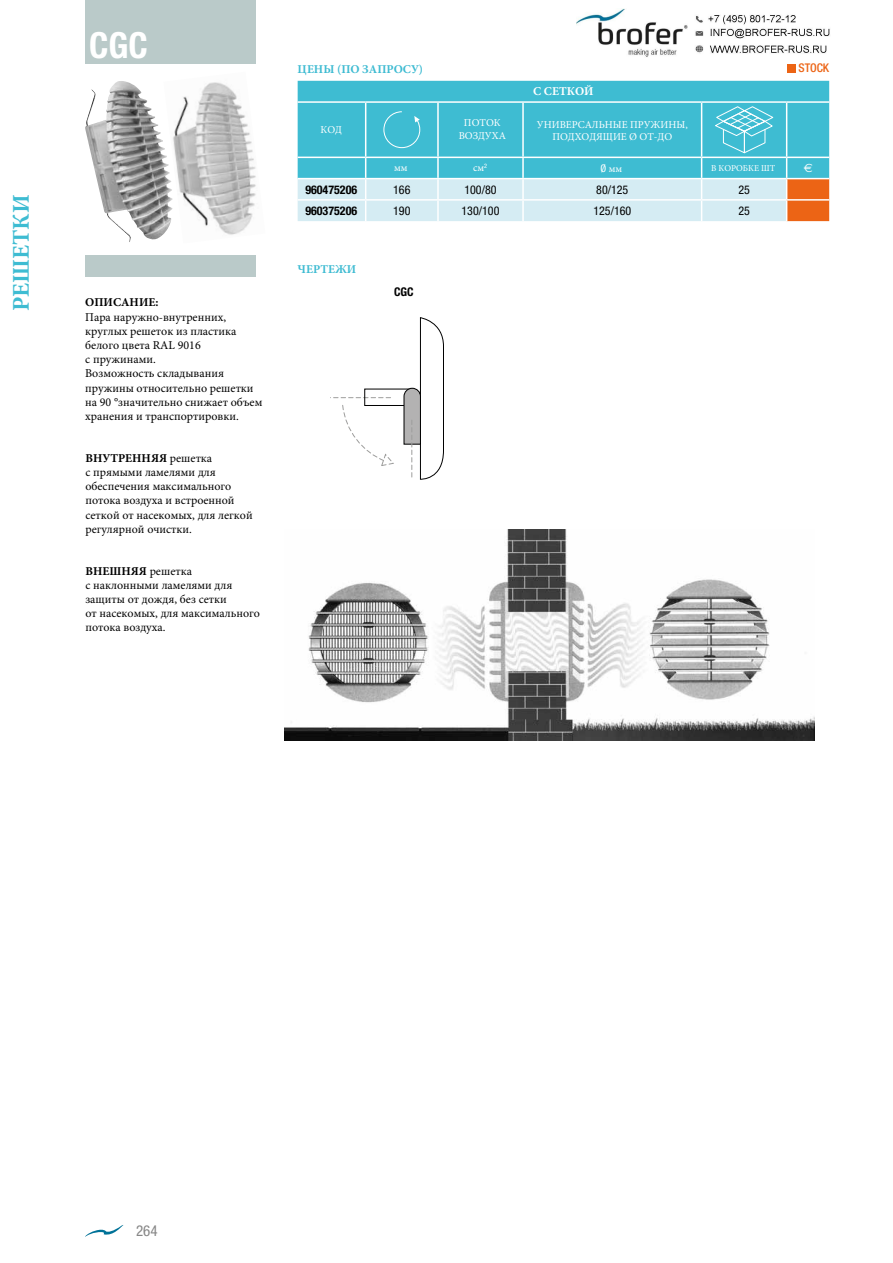
<style>
.page{position:relative;width:893px;height:1263px;background:#fff}
.page>*{position:absolute;margin:0;border:0;box-sizing:border-box;transform-origin:0 0}
.t1{font:700 condensed 36px "Helvetica Neue LT Std";color:#fff}
.t2{font:700 24px "Minion Pro";color:#3ebcd2}
.t3{font:condensed 15px "Helvetica Neue LT Std";color:#878787}
.t4{font:12px/14.1px "Minion Pro";color:#000}
.t5{font:condensed 12px "Helvetica Neue LT Std";color:#000}
.t6{font:700 12px "Minion Pro";color:#3ebbd2}
.t7{font:700 condensed 12px "Helvetica Neue LT Std";color:#000}
.t8{font:700 12px "Minion Pro";color:#000}
.t9{font:700 12px "Minion Pro";color:#fff}
.t10{font:500 condensed 12px "Helvetica Neue LT Std";color:#ec6415}
.t11{font:12px "Euro Sans";color:#fff}
.t12{font:10.5px/12.6px "Minion Pro";color:#fff;text-align:center}
.t13{font:9px "Minion Pro";color:#fff}
.s1{font-weight:700}
.s2{font-family:"Helvetica Neue LT Std";font-stretch:condensed}
</style>
<div class="page">
<svg style="left:85px;top:1225px;width:39px;height:12px"></svg>
<div style="left:85px;top:0;width:170px;height:64px;background:#bacac9"></div>
<div style="left:85px;top:255px;width:170px;height:21px;background:#bacac9"></div>
<img style="left:173px;top:82px;width:83px;height:153px">
<img style="left:85px;top:81px;width:88px;height:161px">
<svg style="left:330px;top:317px;width:114px;height:163px"></svg>
<img style="left:285px;top:529px;width:530px;height:212px">
<div style="left:298px;top:81px;width:531px;height:25px;background:#3ebcd2"></div>
<hr style="left:298px;top:101px;width:68px;height:2px;background:#fff">
<hr style="left:366px;top:101px;width:72px;height:2px;background:#fff">
<hr style="left:365px;top:103px;width:1px;height:54px;background:#fff">
<hr style="left:438px;top:101px;width:85px;height:2px;background:#fff">
<hr style="left:437px;top:103px;width:2px;height:54px;background:#fff">
<hr style="left:523px;top:101px;width:179px;height:2px;background:#fff">
<hr style="left:522px;top:103px;width:2px;height:54px;background:#fff">
<hr style="left:702px;top:101px;width:85px;height:2px;background:#fff">
<hr style="left:701px;top:103px;width:1px;height:54px;background:#fff">
<hr style="left:787px;top:101px;width:42px;height:2px;background:#fff">
<hr style="left:786px;top:103px;width:1px;height:54px;background:#fff">
<svg style="left:298px;top:106px;width:531px;height:115px;background:#7dccd9"></svg>
<div style="left:787px;top:64px;width:9px;height:8px;background:#ec6415"></div>
<img style="left:577px;top:8px;width:253px;height:49px">
<h2 class="t2" style="left:4px;top:311px;width:118px;rotate:-90deg">РЕШЕТКИ</h2>
<h1 class="t1" style="left:89px;top:23px;width:60px">CGC</h1>
<p class="t8" style="left:85px;top:294px;width:75px">ОПИСАНИЕ:</p>
<p class="t4" style="left:85px;top:310px;width:179px">Пара наружно-внутренних, круглых решеток из пластика белого цвета RAL 9016<br>с пружинами.<br>Возможность складывания пружины относительно решетки на 90 °значительно снижает объем хранения и транспортировки.</p>
<p class="t4" style="left:85px;top:451px;width:169px"><span class="s1">ВНУТРЕННЯЯ</span> решетка<br>с прямыми ламелями для обеспечения максимального потока воздуха и встроенной сеткой от насекомых, для легкой регулярной очистки.</p>
<p class="t4" style="left:85px;top:564px;width:176px"><span class="s1">ВНЕШНЯЯ</span> решетка<br>с наклонными ламелями для защиты от дождя, без сетки<br>от насекомых, для максимального потока воздуха.</p>
<p class="t6" style="left:298px;top:61px;width:127px">ЦЕНЫ (ПО ЗАПРОСУ)</p>
<p class="t9" style="left:533px;top:82px;width:62px">С СЕТКОЙ</p>
<p class="t10" style="left:799px;top:61px;width:32px">STOCK</p>
<p class="t12" style="left:321px;top:123px;width:23px">КОД</p>
<p class="t12" style="left:459px;top:117px;width:49px">ПОТОК<br>ВОЗДУХА</p>
<p class="t12" style="left:537px;top:118px;width:152px;line-height:12px">УНИВЕРСАЛЬНЫЕ ПРУЖИНЫ,<br>ПОДХОДЯЩИЕ Ø ОТ-ДО</p>
<p class="t12" style="left:394px;top:161px;width:15px">мм</p>
<p class="t12" style="left:473px;top:161px;width:16px">см<sup>2</sup></p>
<p class="t12" style="left:601px;top:162px;width:23px"><span class="s2">Ø</span> мм</p>
<p class="t13" style="left:711px;top:162px;width:66px">В КОРОБКЕ ШТ</p>
<p class="t11" style="left:804px;top:161px;width:10px">€</p>
<p class="t7" style="left:305px;top:182px;width:53px">960475206</p>
<p class="t5" style="left:393px;top:182px;width:19px">166</p>
<p class="t5" style="left:464px;top:182px;width:34px">100/80</p>
<p class="t5" style="left:596px;top:182px;width:34px">80/125</p>
<p class="t5" style="left:738px;top:182px;width:13px">25</p>
<p class="t7" style="left:305px;top:204px;width:53px">960375206</p>
<p class="t5" style="left:393px;top:204px;width:19px">190</p>
<p class="t5" style="left:462px;top:204px;width:39px">130/100</p>
<p class="t5" style="left:593px;top:204px;width:39px">125/160</p>
<p class="t5" style="left:738px;top:204px;width:13px">25</p>
<p class="t6" style="left:298px;top:260px;width:60px">ЧЕРТЕЖИ</p>
<p class="t7" style="left:394px;top:284px;width:21px">CGC</p>
<p class="t3" style="left:136px;top:1222px;width:23px">264</p>
</div>
